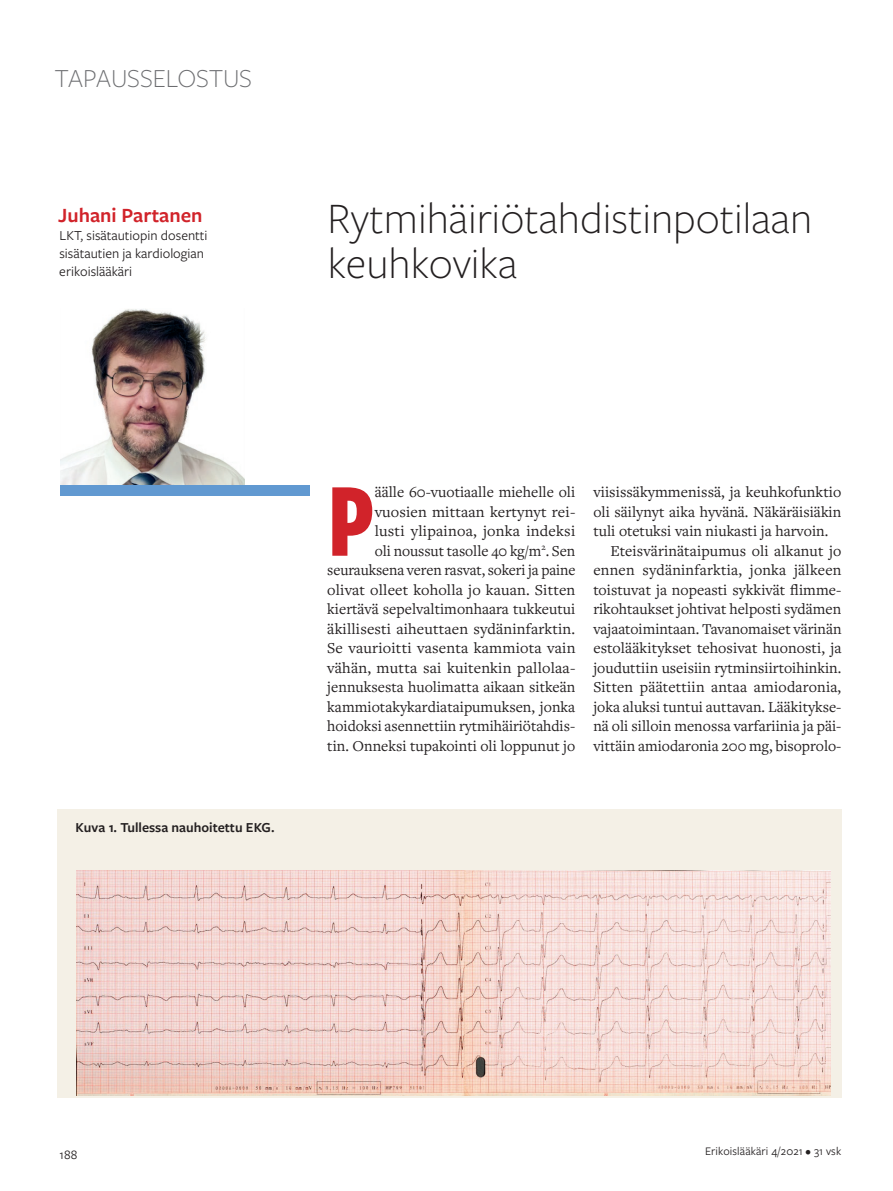
<style>
.page{position:relative;width:893px;height:1191px;background:#fff}
.page>*{position:absolute;margin:0;border:0;box-sizing:border-box;transform-origin:0 0}
.t1{font:700 109.35px "Freight Sans Cmp Pro";color:#d1232a}
.t2{font:300 45px/45px "Freight Sans Pro";color:#231f20}
.t3{font:300 27px "Freight Sans Pro";color:#6c6d70}
.t4{font:600 21px "Freight Sans Pro";color:#d1232a}
.t5{font:15.75px/19.5px "Freight Text Pro";color:#231f20;text-align:right}
.t6{font:14.25px/18px "Freight Sans Pro";color:#231f20}
.t7{font:600 14.25px "Freight Sans Pro";color:#231f20}
.t8{font:13.5px "Freight Sans Pro";color:#231f20}
.t9{font:12px "Freight Sans Pro";letter-spacing:.01em;color:#231f20}
</style>
<div class="page">
<img style="left:61px;top:309px;width:184px;height:176px">
<div style="left:60px;top:485px;width:250px;height:11px;background:#6199d1"></div>
<div style="left:57px;top:808px;width:784px;height:289px;background:#f4f0e6"></div>
<img style="left:77px;top:870px;width:754px;height:225px">
<h3 class="t3" style="left:54px;top:61px;width:199px">TAPAUSSELOSTUS</h3>
<h3 class="t4" style="left:58px;top:201px;width:146px">Juhani Partanen</h3>
<p class="t6" style="left:59px;top:226px;width:150px">LKT, sisätautiopin dosentti sisätautien ja kardiologian erikoislääkäri</p>
<h2 class="t2" style="left:327px;top:194px;width:486px">Rytmihäiriötahdistinpotilaan keuhkovika</h2>
<p class="t7" style="left:76px;top:817px;width:200px">Kuva 1. Tullessa nauhoitettu EKG.</p>
<p class="t5" style="left:327px;top:482px;width:250px">äälle 60-vuotiaalle miehelle oli vuosien mittaan kertynyt rei-<br>lusti ylipainoa, jonka indeksi<br>oli noussut tasolle 40 kg/m<sup>2</sup>. Sen seurauksena veren rasvat, sokeri ja paine olivat olleet koholla jo kauan. Sitten kiertävä sepelvaltimonhaara tukkeutui äkillisesti aiheuttaen sydäninfarktin.<br>Se vaurioitti vasenta kammiota vain vähän, mutta sai kuitenkin pallolaa&shy;jennuksesta huolimatta aikaan sitkeän kammiotakykardiataipumuksen, jonka hoidoksi asennettiin rytmihäiriötahdis&shy;tin. Onneksi tupakointi oli loppunut jo</p>
<p class="t5" style="left:593px;top:482px;width:250px">viisissäkymmenissä, ja keuhkofunktio</p>
<h1 class="t1" style="left:327px;top:445px;width:49px">P</h1>
<p class="t5" style="left:593px;top:501px;width:250px">oli säilynyt aika hyvänä. Näkäräisiäkin</p>
<p class="t5" style="left:593px;top:521px;width:236px">tuli otetuksi vain niukasti ja harvoin.</p>
<p class="t5" style="left:610px;top:540px;width:233px">Eteisvärinätaipumus oli alkanut jo</p>
<p class="t5" style="left:593px;top:560px;width:250px">ennen sydäninfarktia, jonka jälkeen</p>
<p class="t5" style="left:593px;top:579px;width:250px">toistuvat ja nopeasti sykkivät flimme-</p>
<p class="t5" style="left:593px;top:599px;width:249px">rikohtaukset johtivat helposti sydämen</p>
<p class="t5" style="left:593px;top:618px;width:250px">vajaatoimintaan. Tavanomaiset värinän</p>
<p class="t5" style="left:593px;top:638px;width:250px">estolääkitykset tehosivat huonosti, ja</p>
<p class="t5" style="left:593px;top:657px;width:249px">jouduttiin useisiin rytminsiirtoihinkin.</p>
<p class="t5" style="left:593px;top:677px;width:249px">Sitten päätettiin antaa amiodaronia,</p>
<p class="t5" style="left:593px;top:696px;width:250px">joka aluksi tuntui auttavan. Lääkitykse-</p>
<p class="t5" style="left:593px;top:716px;width:250px">nä oli silloin menossa varfariinia ja päi-</p>
<p class="t5" style="left:593px;top:735px;width:250px">vittäin amiodaronia 200 mg, bisoprolo-</p>
<p class="t8" style="left:60px;top:1145px;width:20px">188</p>
<p class="t9" style="left:705px;top:1143px;width:138px">Erikoislääkäri 4/2021 • 31 vsk</p>
</div>
